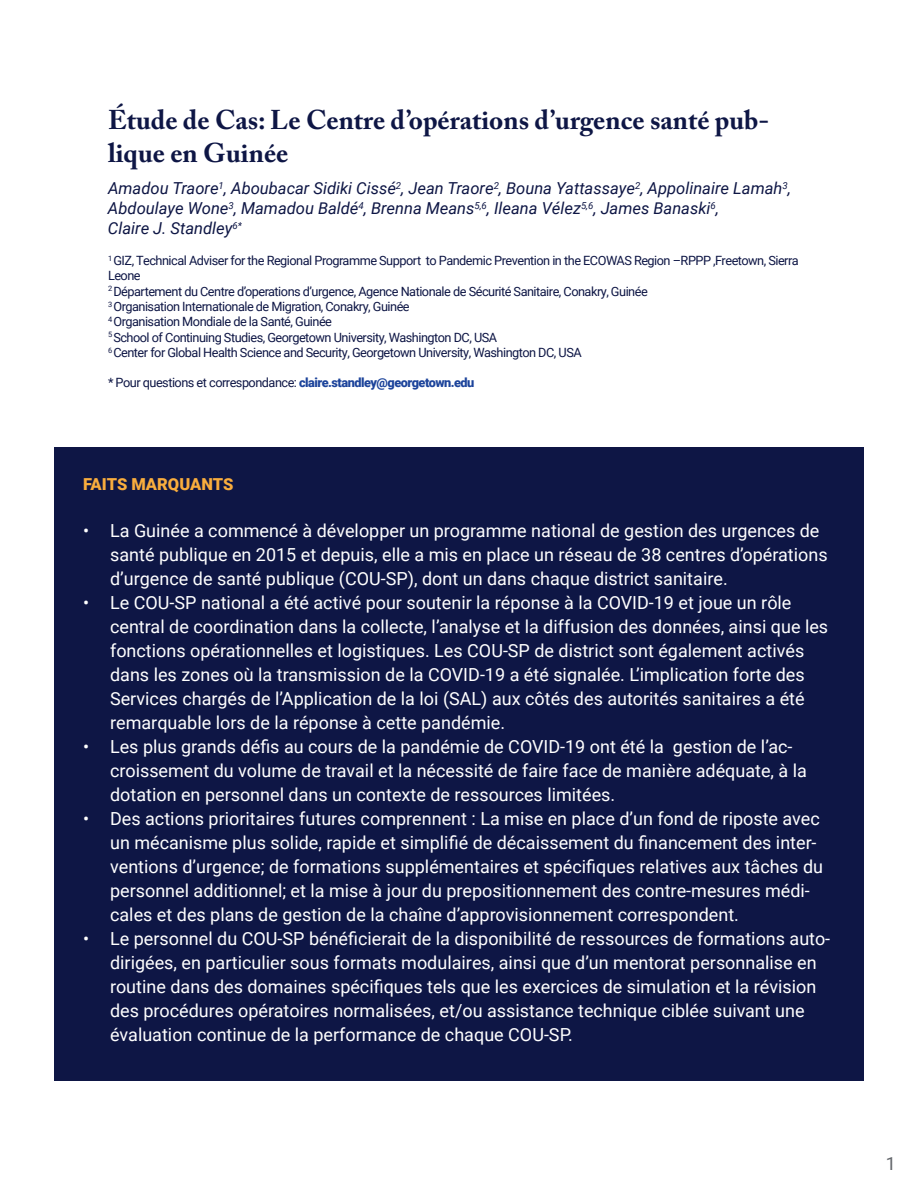
<style>
.page{position:relative;width:918px;height:1188px;background:#fff}
.page>*{position:absolute;margin:0;border:0;box-sizing:border-box;transform-origin:0 0}
.t1{font:700 27px/32.4px "Adobe Caslon Pro";color:#0e1645}
.t2{font:18px/24px "Roboto";color:#fff}
.t3{font:18px "Roboto";color:#63666b}
.t4{font:italic 16.5px/19.8px "Roboto";color:#0e1645}
.t5{font:900 16.5px "Roboto";color:#f9ad3d}
.t6{font:12.75px/15.3px "Roboto";letter-spacing:-.04em;color:#0e1645}
.s1{font-weight:900;color:#1d449b}
</style>
<div class="page">
<div style="left:54px;top:447px;width:810px;height:634px;background:#0e1645"></div>
<p class="t1" style="left:108px;top:104px;width:663px">Étude de Cas: Le Centre d’opérations d’urgence santé pub&shy;lique en Guinée</p>
<p class="t4" style="left:108px;top:178px;width:684px">Amadou Traore<sup>1</sup>, Aboubacar Sidiki Cissé<sup>2</sup>, Jean Traore<sup>2</sup>, Bouna Yattassaye<sup>2</sup>, Appolinaire Lamah<sup>3</sup>,<br>Abdoulaye Wone<sup>3</sup>, Mamadou Baldé<sup>4</sup>, Brenna Means<sup>5,6</sup>, Ileana Vélez<sup>5,6</sup>, James Banaski<sup>6</sup>,</p>
<p class="t4" style="left:108px;top:218px;width:135px">Claire J. Standley<sup>6*</sup></p>
<p class="t6" style="left:108px;top:252px;width:692px"><sup>1</sup> GIZ, Technical Adviser for the Regional Programme Support to Pandemic Prevention in the ECOWAS Region –RPPP ,Freetown, Sierra<br>Leone</p>
<p class="t6" style="left:108px;top:283px;width:541px"><sup>2</sup> Département du Centre d’operations d’urgence, Agence Nationale de Sécurité Sanitaire, Conakry, Guinée</p>
<p class="t6" style="left:108px;top:298px;width:303px"><sup>3</sup> Organisation Internationale de Migration, Conakry, Guinée</p>
<p class="t6" style="left:108px;top:314px;width:226px"><sup>4</sup> Organisation Mondiale de la Santé, Guinée</p>
<p class="t6" style="left:108px;top:329px;width:391px"><sup>5</sup> School of Continuing Studies, Georgetown University, Washington DC, USA</p>
<p class="t6" style="left:108px;top:344px;width:475px"><sup>6</sup> Center for Global Health Science and Security, Georgetown University, Washington DC, USA</p>
<p class="t6" style="left:108px;top:375px;width:368px">* Pour questions et correspondance: <span class="s1">claire.standley@georgetown.edu</span></p>
<p class="t5" style="left:83px;top:473px;width:152px">FAITS MARQUANTS</p>
<p class="t2" style="left:110px;top:518px;width:719px;text-indent:-27px">• La Guinée a commencé à développer un programme national de gestion des urgences de santé publique en 2015 et depuis, elle a mis en place un réseau de 38 centres d’opérations d’urgence de santé publique (COU-SP), dont un dans chaque district sanitaire.</p>
<p class="t2" style="left:110px;top:590px;width:720px;text-indent:-27px">• Le COU-SP national a été activé pour soutenir la réponse à la COVID-19 et joue un rôle central de coordination dans la collecte, l’analyse et la diffusion des données, ainsi que les fonctions opérationnelles et logistiques. Les COU-SP de district sont également activés dans les zones où la transmission de la COVID-19 a été signalée. L’implication forte des Services chargés de l’Application de la loi (SAL) aux côtés des autorités sanitaires a été remarquable lors de la réponse à cette pandémie.</p>
<p class="t2" style="left:110px;top:734px;width:698px;text-indent:-27px">• Les plus grands défis au cours de la pandémie de COVID-19 ont été la gestion de l’ac&shy;croissement du volume de travail et la nécessité de faire face de manière adéquate, à la dotation en personnel dans un contexte de ressources limitées.</p>
<p class="t2" style="left:110px;top:806px;width:714px;text-indent:-27px">• Des actions prioritaires futures comprennent : La mise en place d’un fond de riposte avec un mécanisme plus solide, rapide et simplifié de décaissement du financement des inter&shy;ventions d’urgence; de formations supplémentaires et spécifiques relatives aux tâches du personnel additionnel; et la mise à jour du prepositionnement des contre-mesures médi&shy;cales et des plans de gestion de la chaîne d’approvisionnement correspondent.</p>
<p class="t2" style="left:110px;top:926px;width:722px;text-indent:-27px">• Le personnel du COU-SP bénéficierait de la disponibilité de ressources de formations auto&shy;dirigées, en particulier sous formats modulaires, ainsi que d’un mentorat personnalise en routine dans des domaines spécifiques tels que les exercices de simulation et la révision des procédures opératoires normalisées, et/ou assistance technique ciblée suivant une évaluation continue de la performance de chaque COU-SP.</p>
<p class="t3" style="left:886px;top:1151px;width:12px">1</p>
</div>
